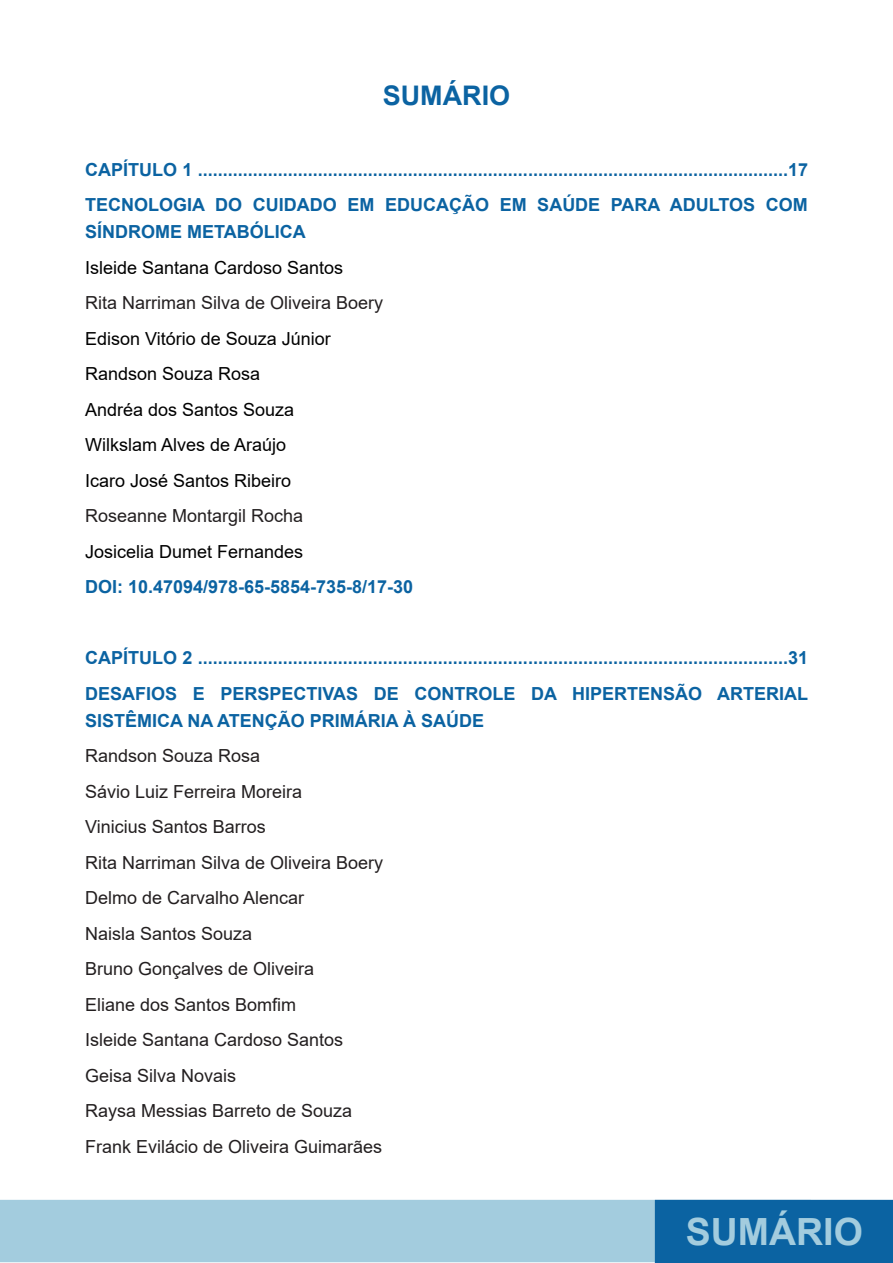
<style>
.page{position:relative;width:893px;height:1263px;background:#fff}
.page>*{position:absolute;margin:0;border:0;box-sizing:border-box;transform-origin:0 0}
.t1{font:700 37.5px "Arial";color:#a3ccde}
.t2{font:700 27px "Arial";color:#0b63a2}
.t3{font:700 18px/27px "Arial";color:#0b63a2}
.t4{font:18px "Arial";color:#231f20}
.t5{font:18px "Arial";color:#000}
</style>
<div class="page">
<div style="left:0;top:1200px;width:811px;height:62px;background:#a3ccde"></div>
<div style="left:656px;top:1200px;width:237px;height:62px;background:#0b63a2"></div>
<div style="left:655px;top:1200px;width:238px;height:63px;border:2px solid #0b63a2"></div>
<p class="t2" style="left:383px;top:76px;width:129px">SUMÁRIO</p>
<p class="t3" style="left:85px;top:156px;width:725px">CAPÍTULO 1 ......................................................................................................................17</p>
<p class="t3" style="left:85px;top:192px;width:724px">TECNOLOGIA DO CUIDADO EM EDUCAÇÃO EM SAÚDE PARA ADULTOS COM<br>SÍNDROME METABÓLICA</p>
<p class="t5" style="left:85px;top:255px;width:260px">Isleide Santana Cardoso Santos</p>
<p class="t4" style="left:85px;top:290px;width:300px">Rita Narriman Silva de Oliveira Boery</p>
<p class="t5" style="left:85px;top:326px;width:247px">Edison Vitório de Souza Júnior</p>
<p class="t5" style="left:85px;top:362px;width:177px">Randson Souza Rosa</p>
<p class="t5" style="left:85px;top:397px;width:211px">Andréa dos Santos Souza</p>
<p class="t5" style="left:85px;top:433px;width:203px">Wilkslam Alves de Araújo</p>
<p class="t5" style="left:85px;top:468px;width:208px">Icaro José Santos Ribeiro</p>
<p class="t4" style="left:85px;top:504px;width:220px">Roseanne Montargil Rocha</p>
<p class="t5" style="left:85px;top:539px;width:220px">Josicelia Dumet Fernandes</p>
<p class="t3" style="left:85px;top:574px;width:330px">DOI: 10.47094/978-65-5854-735-8/17-30</p>
<p class="t3" style="left:85px;top:645px;width:725px">CAPÍTULO 2 ......................................................................................................................31</p>
<p class="t3" style="left:85px;top:680px;width:725px">DESAFIOS E PERSPECTIVAS DE CONTROLE DA HIPERTENSÃO ARTERIAL<br>SISTÊMICA NA ATENÇÃO PRIMÁRIA À SAÚDE</p>
<p class="t4" style="left:85px;top:744px;width:177px">Randson Souza Rosa</p>
<p class="t4" style="left:85px;top:779px;width:219px">Sávio Luiz Ferreira Moreira</p>
<p class="t4" style="left:85px;top:815px;width:182px">Vinicius Santos Barros</p>
<p class="t4" style="left:85px;top:850px;width:300px">Rita Narriman Silva de Oliveira Boery</p>
<p class="t4" style="left:85px;top:886px;width:221px">Delmo de Carvalho Alencar</p>
<p class="t4" style="left:85px;top:921px;width:169px">Naisla Santos Souza</p>
<p class="t4" style="left:85px;top:957px;width:231px">Bruno Gonçalves de Oliveira</p>
<p class="t4" style="left:85px;top:992px;width:213px">Eliane dos Santos Bomfim</p>
<p class="t4" style="left:85px;top:1028px;width:260px">Isleide Santana Cardoso Santos</p>
<p class="t4" style="left:85px;top:1063px;width:153px">Geisa Silva Novais</p>
<p class="t4" style="left:85px;top:1099px;width:269px">Raysa Messias Barreto de Souza</p>
<p class="t4" style="left:85px;top:1134px;width:299px">Frank Evilácio de Oliveira Guimarães</p>
<h1 class="t1" style="left:686px;top:1205px;width:179px">SUMÁRIO</h1>
</div>
